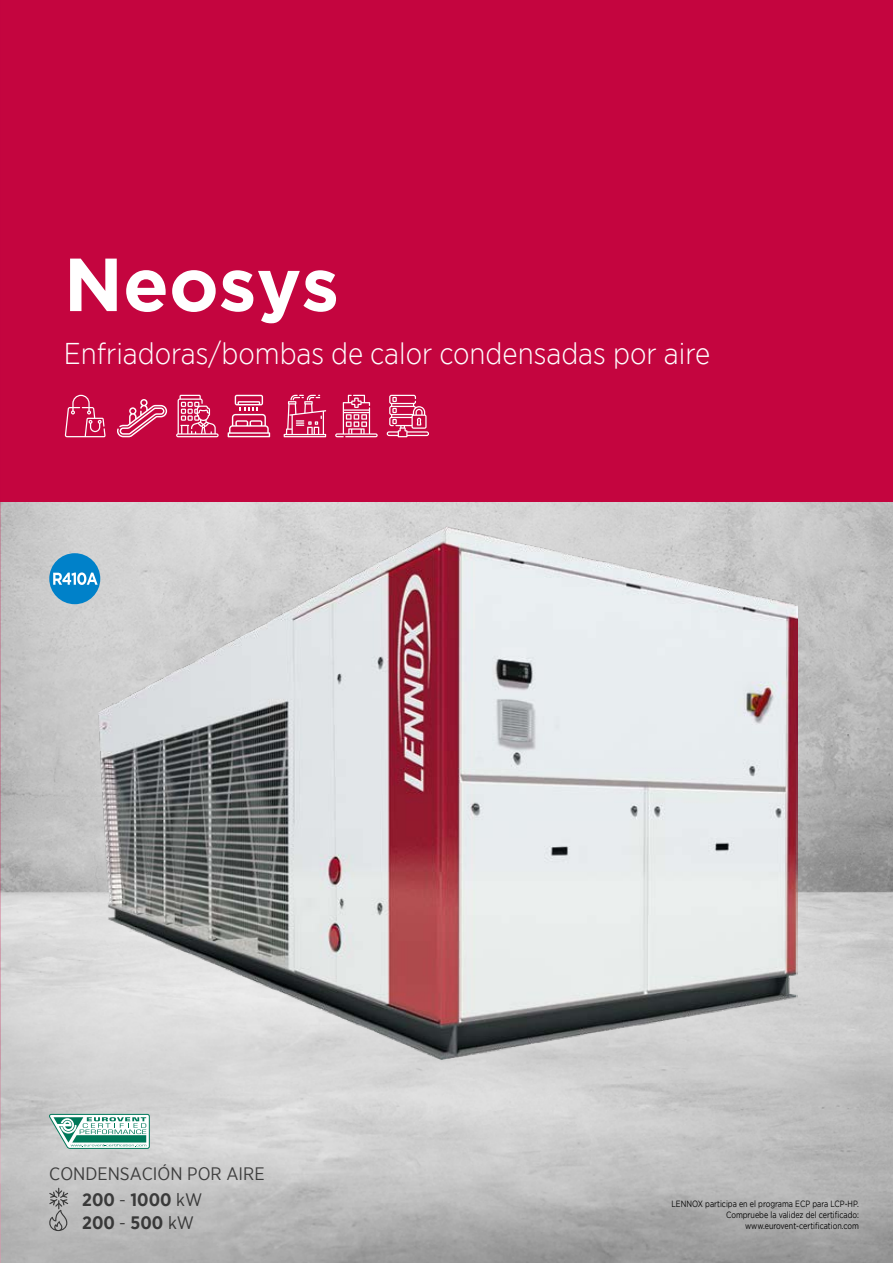
<style>
.page{position:relative;width:893px;height:1263px;background:#fff}
.page>*{position:absolute;margin:0;border:0;box-sizing:border-box;transform-origin:0 0}
.t1{font:700 75px "Gotham";color:#fff}
.t2{font:300 30px "Gotham Narrow";color:#fff}
.t3{font:18px/26.4px "Gotham Narrow";color:#000}
.t4{font:700 18px "Gotham Narrow";color:#000}
.t5{font:9px/10.8px "Gotham";color:#000;text-align:right;scale:.8 1}
.s1{font-weight:700}
.s2{font-weight:400}
</style>
<div class="page">
<img style="left:0;top:502px;width:893px;height:761px">
<div style="left:0;top:0;width:893px;height:502px;background:#c4053f"></div>
<svg style="left:65px;top:395px;width:41px;height:42px"></svg>
<svg style="left:117px;top:399px;width:50px;height:38px"></svg>
<svg style="left:176px;top:395px;width:43px;height:42px"></svg>
<svg style="left:228px;top:395px;width:42px;height:42px"></svg>
<svg style="left:284px;top:395px;width:42px;height:42px"></svg>
<svg style="left:335px;top:395px;width:43px;height:42px"></svg>
<svg style="left:387px;top:395px;width:42px;height:42px"></svg>
<div style="left:49px;top:553px;width:51px;height:51px;background:#0081c9;border-radius:50%"></div>
<svg style="left:53px;top:572px;width:42px;height:13px"></svg>
<svg style="left:49px;top:1114px;width:101px;height:35px"></svg>
<img style="left:95px;top:526px;width:703px;height:533px">
<svg style="left:48px;top:1188px;width:21px;height:43px"></svg>
<h1 class="t1" style="left:64px;top:241px;width:277px">Neosys</h1>
<h2 class="t2" style="left:64px;top:335px;width:648px">Enfriadoras/bombas de calor condensadas por aire</h2>
<h3 class="t3" style="left:82px;top:1160px;width:184px;text-indent:-33px">CONDENSACIÓN POR AIRE<br><span class="s1">200</span> - <span class="s1">1000</span> kW</h3>
<h3 class="t4" style="left:82px;top:1211px;width:113px">200 <span class="s2">-</span> 500 <span class="s2">kW</span></h3>
<p class="t5" style="left:671px;top:1198px;width:236px">LENNOX participa en el programa ECP para LCP-HP.<br>Compruebe la validez del certificado: www.eurovent-certification.com</p>
</div>
